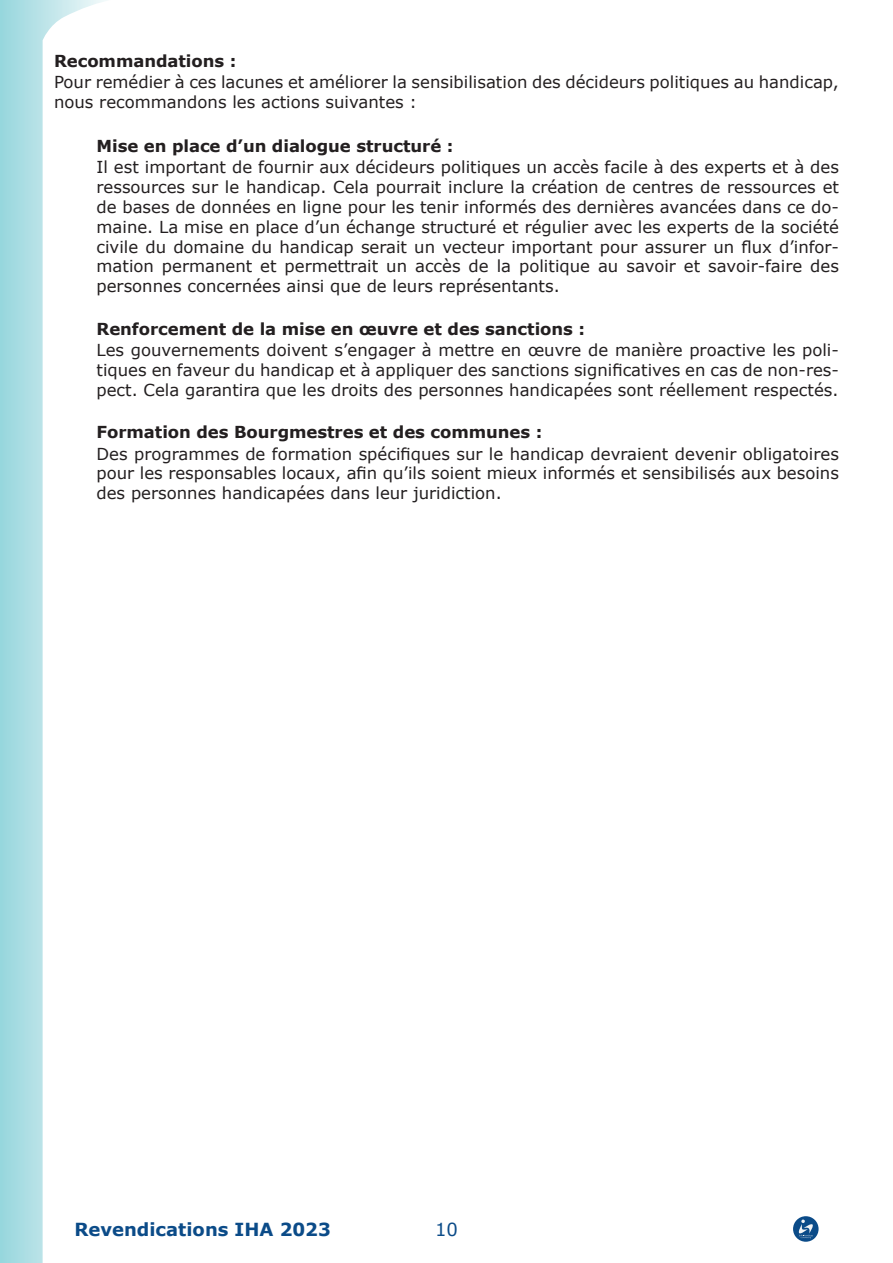
<style>
.page{position:relative;width:893px;height:1263px;background:#fff}
.page>*{position:absolute;margin:0;border:0;box-sizing:border-box;transform-origin:0 0}
.t1{font:700 18px "Verdana";color:#0b4b88}
.t2{font:18px "Verdana";color:#0b4b88}
.Body_Text{font:16.5px/19.8px "Verdana";color:#231f20;text-align:justify}
.Body_Text-2{font:700 16.5px "Verdana";letter-spacing:-.005em;color:#231f20}
</style>
<div class="page">
<svg style="left:0;top:0;width:107px;height:1263px"></svg>
<svg style="left:793px;top:1216px;width:26px;height:26px"></svg>
<svg style="left:798px;top:1219px;width:16px;height:19px"></svg>
<p class="Body_Text-2" style="left:54px;top:49px;width:184px">Recommandations :</p>
<p class="Body_Text" style="left:54px;top:72px;width:786px">Pour remédier à ces lacunes et améliorer la sensibilisation des décideurs politiques au handicap, nous recommandons les actions suivantes :</p>
<p class="Body_Text-2" style="left:97px;top:134px;width:358px">Mise en place d’un dialogue structuré :</p>
<p class="Body_Text" style="left:97px;top:157px;width:744px">Il est important de fournir aux décideurs politiques un accès facile à des experts et à des ressources sur le handicap. Cela pourrait inclure la création de centres de ressources et de bases de données en ligne pour les tenir informés des dernières avancées dans ce do&shy;maine. La mise en place d’un échange structuré et régulier avec les experts de la société civile du domaine du handicap serait un vecteur important pour assurer un flux d’infor&shy;mation permanent et permettrait un accès de la politique au savoir et savoir-faire des personnes concernées ainsi que de leurs représentants.</p>
<p class="Body_Text-2" style="left:97px;top:317px;width:490px">Renforcement de la mise en œuvre et des sanctions :</p>
<p class="Body_Text" style="left:97px;top:340px;width:744px">Les gouvernements doivent s’engager à mettre en œuvre de manière proactive les poli&shy;tiques en faveur du handicap et à appliquer des sanctions significatives en cas de non-res&shy;pect. Cela garantira que les droits des personnes handicapées sont réellement respectés.</p>
<p class="Body_Text-2" style="left:97px;top:421px;width:447px">Formation des Bourgmestres et des communes :</p>
<p class="Body_Text" style="left:97px;top:444px;width:744px">Des programmes de formation spécifiques sur le handicap devraient devenir obligatoires pour les responsables locaux, afin qu’ils soient mieux informés et sensibilisés aux besoins des personnes handicapées dans leur juridiction.</p>
<p class="t1" style="left:74px;top:1216px;width:258px">Revendications IHA 2023</p>
<p class="t2" style="left:435px;top:1217px;width:24px">10</p>
</div>
